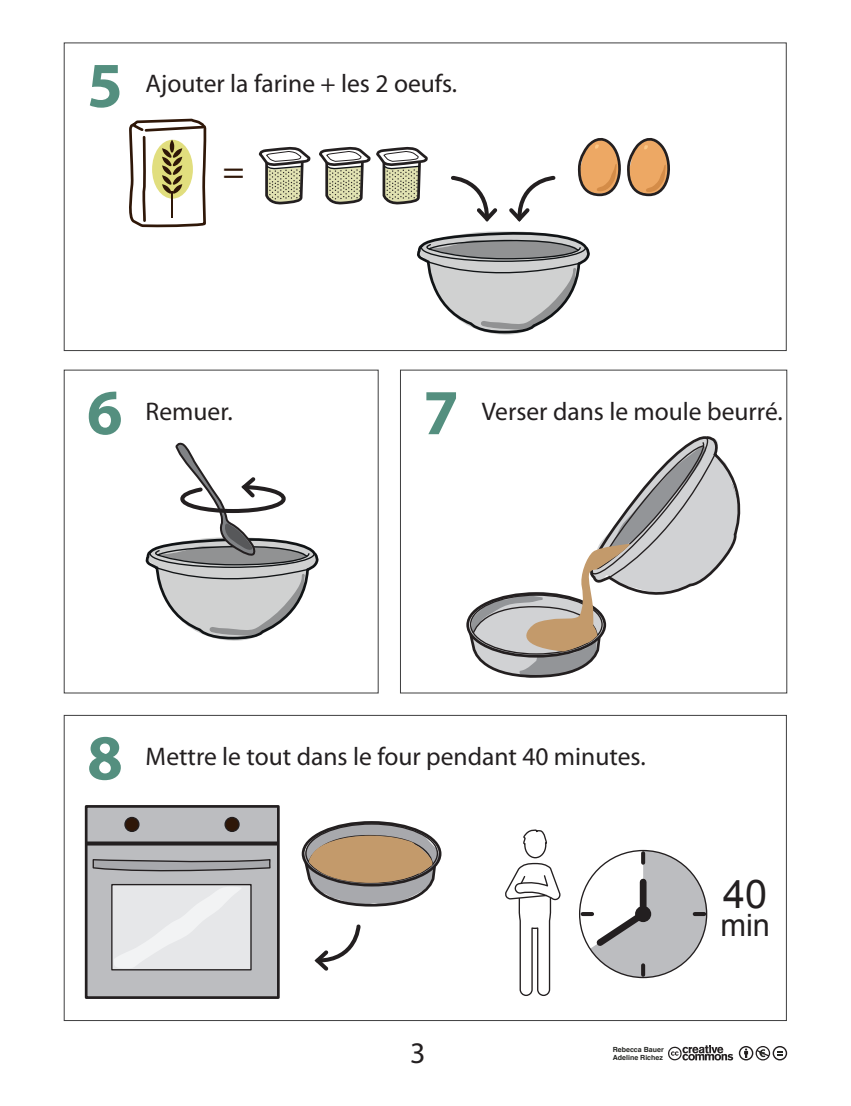
<style>
.page{position:relative;width:851px;height:1106px;background:#fff}
.page>*{position:absolute;margin:0;border:0;box-sizing:border-box;transform-origin:0 0}
.t1{font:700 64.5px "Myriad Pro";color:#548f7f}
.t2{font:39.6px "Arial";color:#231f20}
.t3{font:36.3px "Myriad Pro";color:#2f1708}
.t4{font:30.75px "Arial";color:#231f20}
.t5{font:30px "Myriad Pro";color:#231f20}
.t6{font:25.5px "Myriad Pro";color:#231f20}
.t7{font:700 7.05px/8.4px "Helvetica";color:#242522}
</style>
<div class="page">
<svg style="left:668px;top:1045px;width:119px;height:15px"></svg>
<div style="left:400px;top:370px;width:387px;height:323px;border:1px solid #3e3e3f"></div>
<svg style="left:577px;top:138px;width:93px;height:59px"></svg>
<svg style="left:129px;top:118px;width:78px;height:110px"></svg>
<hr style="left:171px;top:191px;width:2px;height:26px;background:#2f1708">
<svg style="left:258px;top:147px;width:53px;height:58px"></svg>
<svg style="left:319px;top:147px;width:109px;height:58px"></svg>
<svg style="left:417px;top:231px;width:173px;height:104px"></svg>
<svg style="left:451px;top:175px;width:105px;height:47px"></svg>
<svg style="left:145px;top:442px;width:174px;height:198px"></svg>
<svg style="left:467px;top:436px;width:274px;height:242px"></svg>
<div style="left:86px;top:806px;width:192px;height:191px;background:#bcbdc0"></div>
<div style="left:85px;top:805px;width:195px;height:194px;border:3px solid #231f20"></div>
<div style="left:112px;top:884px;width:139px;height:85px;background:#e6e7e9"></div>
<div style="left:111px;top:884px;width:140px;height:86px;border:1px solid #231f20"></div>
<svg style="left:86px;top:841px;width:192px;height:4px"></svg>
<svg style="left:92px;top:859px;width:179px;height:13px;background:#8f8f92"></svg>
<div style="left:125px;top:817px;width:14px;height:14px;background:#2f1708;border-radius:50%"></div>
<div style="left:124px;top:816px;width:15px;height:16px;border:1px solid #231f20;border-radius:50%"></div>
<div style="left:225px;top:817px;width:14px;height:14px;background:#2f1708;border-radius:50%"></div>
<div style="left:224px;top:816px;width:16px;height:16px;border:1px solid #231f20;border-radius:50%"></div>
<svg style="left:114px;top:887px;width:127px;height:81px"></svg>
<hr style="left:582px;top:912px;width:10px;height:4px;background:#231f20">
<svg style="left:590px;top:850px;width:118px;height:129px"></svg>
<svg style="left:505px;top:829px;width:56px;height:167px"></svg>
<svg style="left:314px;top:924px;width:47px;height:47px"></svg>
<svg style="left:302px;top:821px;width:137px;height:85px"></svg>
<h1 class="t1" style="left:87px;top:47px;width:37px">5</h1>
<p class="t6" style="left:146px;top:74px;width:313px">Ajouter la farine + les 2 oeufs.</p>
<h3 class="t3" style="left:223px;top:156px;width:23px">=</h3>
<h1 class="t1" style="left:87px;top:374px;width:37px">6</h1>
<p class="t6" style="left:146px;top:401px;width:88px">Remuer.</p>
<h1 class="t1" style="left:423px;top:374px;width:37px">7</h1>
<p class="t6" style="left:481px;top:401px;width:302px">Verser dans le moule beurré.</p>
<h1 class="t1" style="left:87px;top:719px;width:37px">8</h1>
<p class="t6" style="left:146px;top:746px;width:501px">Mettre le tout dans le four pendant 40 minutes.</p>
<p class="t5" style="left:410px;top:1041px;width:17px">3</p>
<p class="t7" style="left:612px;top:1045px;width:52px">Rebecca Bauer<br>Adeline Richez</p>
<h2 class="t2" style="left:723px;top:870px;width:45px">40</h2>
<p class="t4" style="left:720px;top:907px;width:51px">min</p>
</div>
